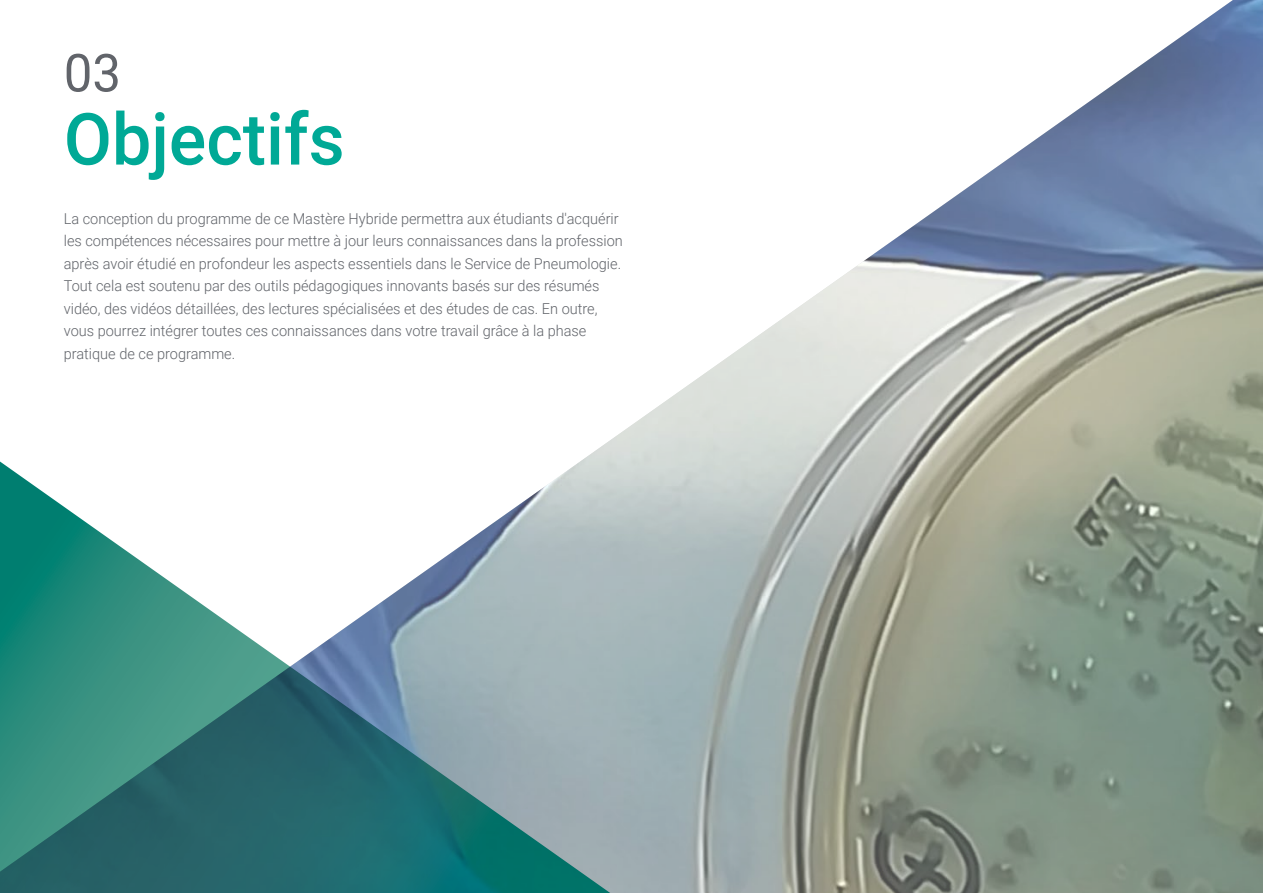
<style>
.page{position:relative;width:1263px;height:893px;background:#fff}
.page>*{position:absolute;margin:0;border:0;box-sizing:border-box;transform-origin:0 0}
.t1{font:500 72px "Roboto";color:#00a996}
.t2{font:52.5px "Roboto";color:#61646a}
.t3{font:300 15px/22.5px "Roboto";color:#61646a}
</style>
<div class="page">
<img style="left:602px;top:0;width:661px;height:893px">
<svg style="left:0;top:446px;width:640px;height:447px"></svg>
<h2 class="t2" style="left:64px;top:36px;width:59px">03</h2>
<h1 class="t1" style="left:64px;top:89px;width:282px">Objectifs</h1>
<p class="t3" style="left:64px;top:207px;width:561px">La conception du programme de ce Mastère Hybride permettra aux étudiants d'acquérir les compétences nécessaires pour mettre à jour leurs connaissances dans la profession après avoir étudié en profondeur les aspects essentiels dans le Service de Pneumologie.<br>Tout cela est soutenu par des outils pédagogiques innovants basés sur des résumés vidéo, des vidéos détaillées, des lectures spécialisées et des études de cas. En outre, vous pourrez intégrer toutes ces connaissances dans votre travail grâce à la phase pratique de ce programme.</p>
</div>
